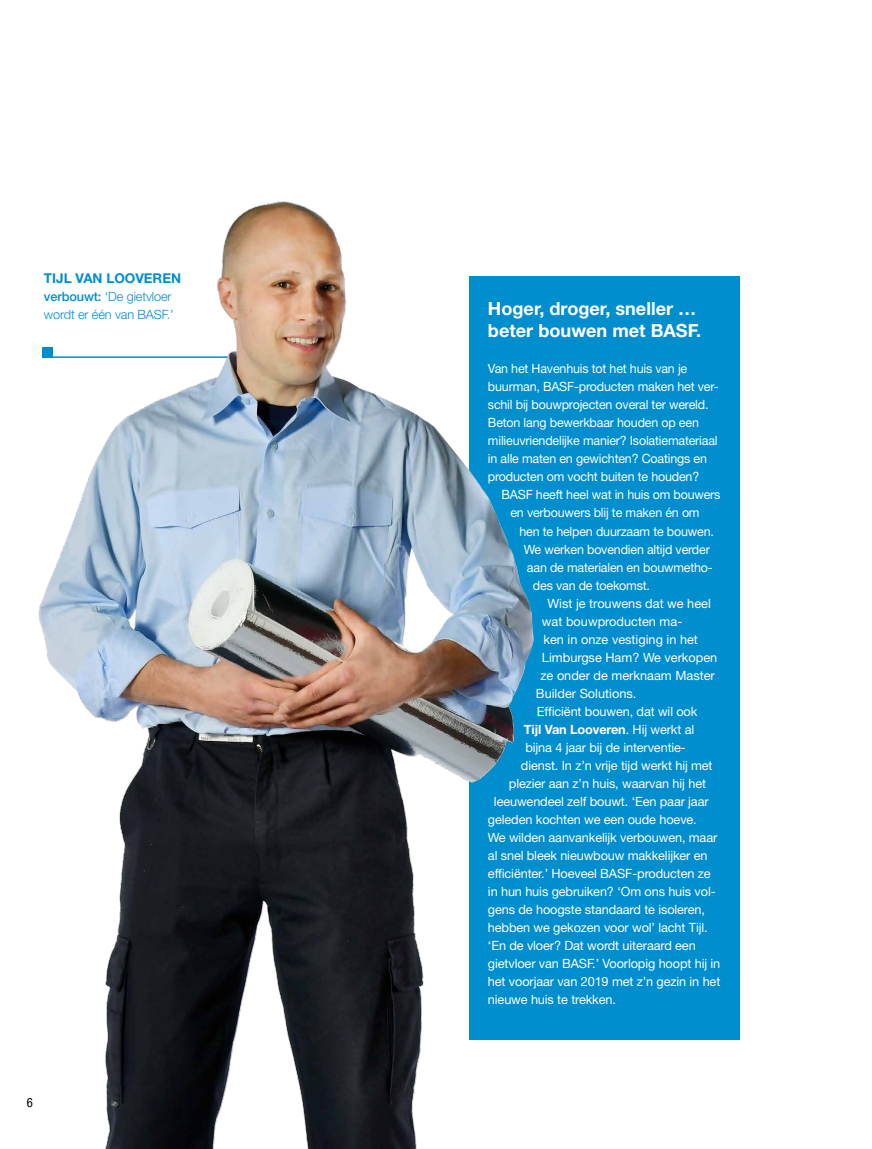
<style>
.page{position:relative;width:872px;height:1149px;background:#fff}
.page>*{position:absolute;margin:0;border:0;box-sizing:border-box;transform-origin:0 0}
.t1{font:700 18.15px/21.8px "Helvetica Neue LT Std";color:#fff}
.t2{font:700 13.5px "Helvetica Neue LT Std";color:#008ecf}
.t3{font:12.75px/18px "Helvetica Neue LT Std";letter-spacing:-.01em;color:#fff}
.t4{font:300 12.75px/18px "Helvetica Neue LT Std";letter-spacing:-.01em;color:#008ecf}
.t5{font:700 12.75px "Helvetica Neue LT Std";letter-spacing:-.01em;color:#fff}
.t6{font:condensed 12.75px "Helvetica Neue LT Std";color:#000}
.s1{font-weight:500}
.s2{font-weight:400}
</style>
<div class="page">
<div style="left:469px;top:276px;width:271px;height:763px;background:#008ecf"></div>
<img style="left:38px;top:201px;width:506px;height:947px">
<p class="t2" style="left:44px;top:270px;width:139px">TIJL VAN LOOVEREN</p>
<p class="t4" style="left:44px;top:287px;width:131px"><span class="s1">verbouwt:</span> ‘De gietvloer wordt er één van BASF.’</p>
<p class="t6" style="left:27px;top:1094px;width:8px">6</p>
<h1 class="t1" style="left:488px;top:297px;width:215px">Hoger, droger, sneller … beter bouwen met BASF.</h1>
<p class="t3" style="left:488px;top:359px;width:232px">Van het Havenhuis tot het huis van je buurman, BASF-producten maken het ver&shy;schil bij bouwprojecten overal ter wereld.<br>Beton lang bewerkbaar houden op een milieuvriendelijke manier? Isolatiemateriaal in alle maten en gewichten? Coatings en producten om vocht buiten te houden?</p>
<p class="t3" style="left:510px;top:485px;width:211px;text-indent:-9px">BASF heeft heel wat in huis om bouwers en verbouwers blij te maken én om</p>
<p class="t3" style="left:519px;top:521px;width:196px">hen te helpen duurzaam te bouwen.</p>
<p class="t3" style="left:524px;top:539px;width:187px">We werken bovendien altijd verder</p>
<p class="t3" style="left:527px;top:557px;width:187px">aan de materialen en bouwmetho-</p>
<p class="t3" style="left:533px;top:575px;width:119px">des van de toekomst.</p>
<p class="t3" style="left:547px;top:593px;width:165px">Wist je trouwens dat we heel</p>
<p class="t3" style="left:542px;top:611px;width:142px">wat bouwproducten ma-</p>
<p class="t3" style="left:543px;top:629px;width:156px">ken in onze vestiging in het</p>
<p class="t3" style="left:542px;top:647px;width:177px">Limburgse Ham? We verkopen</p>
<p class="t3" style="left:540px;top:665px;width:176px">ze onder de merknaam Master</p>
<p class="t3" style="left:536px;top:683px;width:102px">Builder Solutions.</p>
<p class="t3" style="left:537px;top:701px;width:162px">Efficiënt bouwen, dat wil ook</p>
<p class="t5" style="left:524px;top:721px;width:172px">Tijl Van Looveren<span class="s2">. Hij werkt al</span></p>
<p class="t3" style="left:525px;top:737px;width:162px">bijna 4 jaar bij de interventie-</p>
<p class="t3" style="left:521px;top:755px;width:193px">dienst. In z’n vrije tijd werkt hij met</p>
<p class="t3" style="left:509px;top:773px;width:199px">plezier aan z’n huis, waarvan hij het</p>
<p class="t3" style="left:494px;top:791px;width:216px">leeuwendeel zelf bouwt. ‘Een paar jaar</p>
<p class="t3" style="left:488px;top:809px;width:210px">geleden kochten we een oude hoeve.</p>
<p class="t3" style="left:488px;top:827px;width:231px">We wilden aanvankelijk verbouwen, maar</p>
<p class="t3" style="left:488px;top:845px;width:221px">al snel bleek nieuwbouw makkelijker en</p>
<p class="t3" style="left:488px;top:863px;width:224px">efficiënter.’ Hoeveel BASF-producten ze</p>
<p class="t3" style="left:488px;top:881px;width:229px">in hun huis gebruiken? ‘Om ons huis vol-</p>
<p class="t3" style="left:488px;top:899px;width:219px">gens de hoogste standaard te isoleren,</p>
<p class="t3" style="left:488px;top:917px;width:221px">hebben we gekozen voor wol’ lacht Tijl.</p>
<p class="t3" style="left:488px;top:935px;width:209px">‘En de vloer? Dat wordt uiteraard een</p>
<p class="t3" style="left:488px;top:953px;width:234px">gietvloer van BASF.’ Voorlopig hoopt hij in</p>
<p class="t3" style="left:488px;top:971px;width:234px">het voorjaar van 2019 met z’n gezin in het</p>
<p class="t3" style="left:488px;top:989px;width:130px">nieuwe huis te trekken.</p>
</div>
